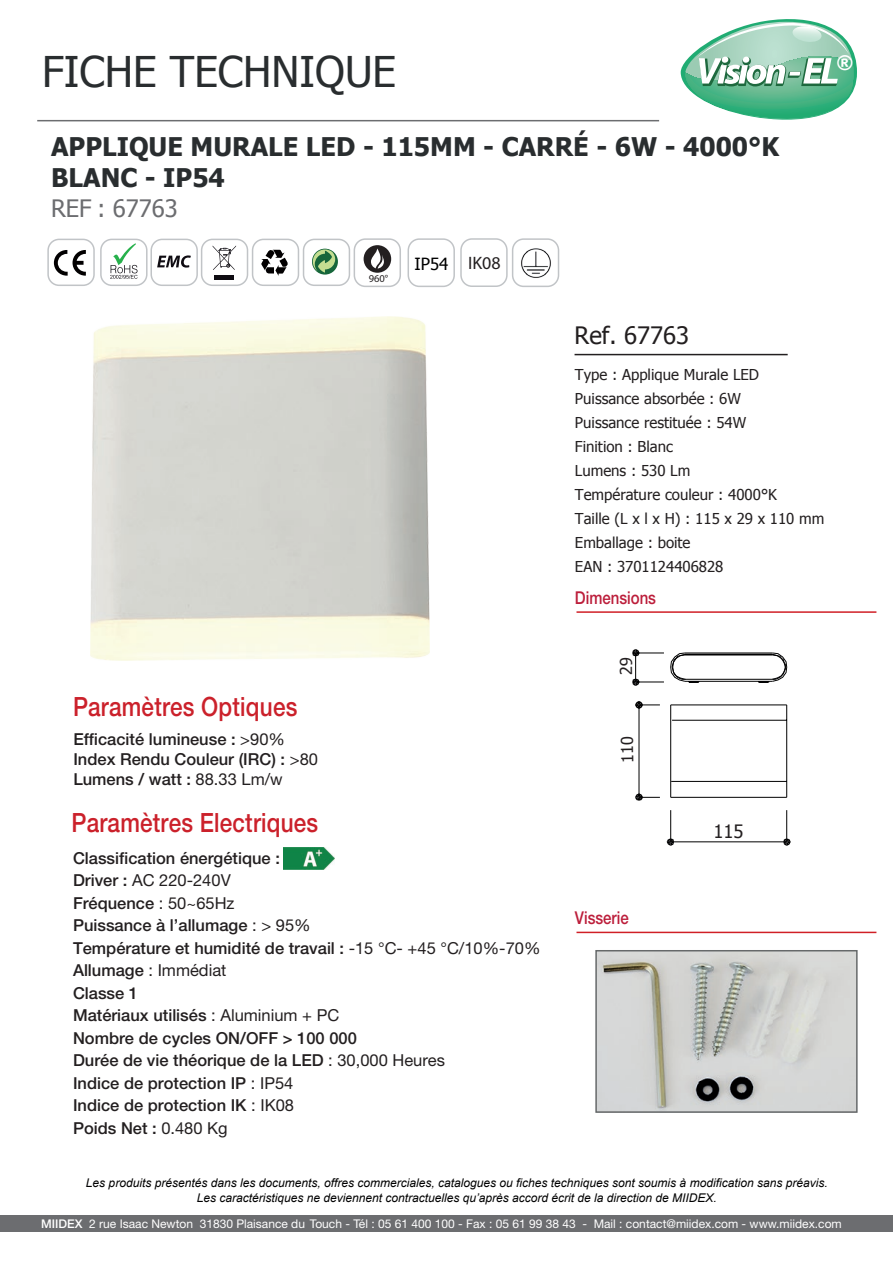
<style>
.page{position:relative;width:893px;height:1263px;background:#fff}
.page>*{position:absolute;margin:0;border:0;box-sizing:border-box;transform-origin:0 0}
.t1{font:42.3px "Tahoma";color:#292d2f}
.t2{font:500 26.55px "Helvetica Neue LT Std";letter-spacing:.01em;color:#cb212b;scale:.85 1}
.t3{font:700 25.65px/30.6px "Tahoma";color:#292d2f}
.t4{font:24px "Tahoma";color:#6c6d70}
.t5{font:24px "Tahoma";color:#231f20}
.t6{font:900 20.4px "Arial";color:#fff}
.t7{font:18.45px "Tahoma";color:#231f20}
.t8{font:18px "Myriad Pro";color:#231f20}
.t9{font:500 17.7px "Helvetica Neue LT Std";color:#bc1e3b;scale:.85 1}
.t10{font:16.8px "Tahoma";color:#000}
.t11{font:500 16.5px/22.5px "Helvetica Neue LT Std";color:#231f20}
.t12{font:15px/24px "Tahoma";color:#231f20}
.t13{font:italic 12px/14.4px "Arial";color:#000001;text-align:center}
.t14{font:12px "Helvetica Neue LT Std";color:#fff}
.t15{font:10.5px "Myriad Pro";color:#231f20}
.s1{font-weight:400}
.s2{font-weight:500}
</style>
<div class="page">
<div style="left:0;top:1215px;width:893px;height:16px;background:#6c6d70"></div>
<hr style="left:37px;top:120px;width:622px;height:1px;background:#6c6d70">
<hr style="left:575px;top:354px;width:213px;height:1px;background:#231f20">
<div style="left:303px;top:239px;width:47px;height:47px;border:1px solid #c1c4c7;border-radius:11px"></div>
<div style="left:100px;top:239px;width:48px;height:47px;border:1px solid #c1c4c7;border-radius:11px"></div>
<div style="left:47px;top:239px;width:48px;height:47px;border:1px solid #c1c4c7;border-radius:11px"></div>
<div style="left:150px;top:239px;width:48px;height:47px;border:1px solid #c1c4c7;border-radius:11px"></div>
<div style="left:201px;top:239px;width:47px;height:47px;border:1px solid #c1c4c7;border-radius:11px"></div>
<div style="left:252px;top:239px;width:47px;height:47px;border:1px solid #c1c4c7;border-radius:11px"></div>
<svg style="left:54px;top:250px;width:32px;height:26px"></svg>
<svg style="left:110px;top:243px;width:28px;height:36px"></svg>
<svg style="left:157px;top:255px;width:34px;height:13px"></svg>
<svg style="left:213px;top:245px;width:23px;height:25px"></svg>
<div style="left:214px;top:275px;width:20px;height:5px;background:#0f0c12"></div>
<svg style="left:261px;top:250px;width:27px;height:26px"></svg>
<svg style="left:312px;top:249px;width:26px;height:26px"></svg>
<div style="left:408px;top:238px;width:47px;height:49px;border:1px solid #c1c4c7;border-radius:11px"></div>
<div style="left:512px;top:238px;width:47px;height:49px;border:1px solid #c1c4c7;border-radius:11px"></div>
<div style="left:460px;top:238px;width:48px;height:49px;border:1px solid #c1c4c7;border-radius:11px"></div>
<div style="left:354px;top:238px;width:47px;height:49px;border:1px solid #c1c4c7;border-radius:11px"></div>
<div style="left:364px;top:245px;width:27px;height:28px;background:#231f20;border-radius:50%"></div>
<svg style="left:371px;top:248px;width:13px;height:21px"></svg>
<img style="left:514px;top:241px;width:43px;height:43px">
<img style="left:284px;top:847px;width:51px;height:23px">
<hr style="left:576px;top:611px;width:300px;height:2px;background:#d01f26">
<hr style="left:576px;top:932px;width:300px;height:1px;background:#d01f26">
<img style="left:598px;top:953px;width:257px;height:157px">
<div style="left:595px;top:950px;width:263px;height:163px;border:2px solid #66696a"></div>
<svg style="left:681px;top:19px;width:176px;height:101px"></svg>
<hr style="left:670px;top:705px;width:1px;height:92px;background:#000001">
<hr style="left:672px;top:720px;width:115px;height:1px;background:#000001">
<hr style="left:671px;top:781px;width:116px;height:1px;background:#000001">
<hr style="left:786px;top:705px;width:1px;height:92px;background:#000001">
<hr style="left:685px;top:681px;width:87px;height:1px;background:#000001">
<hr style="left:685px;top:679px;width:87px;height:1px;background:#000001">
<hr style="left:685px;top:655px;width:87px;height:1px;background:#000001">
<hr style="left:685px;top:654px;width:87px;height:1px;background:#000001">
<hr style="left:685px;top:653px;width:87px;height:1px;background:#000001">
<svg style="left:758px;top:652px;width:29px;height:31px"></svg>
<hr style="left:671px;top:705px;width:116px;height:1px;background:#000001">
<hr style="left:671px;top:797px;width:116px;height:1px;background:#000001">
<svg style="left:667px;top:810px;width:124px;height:36px"></svg>
<svg style="left:632px;top:649px;width:68px;height:37px"></svg>
<svg style="left:635px;top:701px;width:25px;height:100px"></svg>
<h1 class="t1" style="left:42px;top:43px;width:356px">FICHE TECHNIQUE</h1>
<h3 class="t3" style="left:51px;top:130px;width:730px">APPLIQUE MURALE LED - 115MM - CARRÉ - 6W - 4000°K<br>BLANC - IP54</h3>
<h3 class="t4" style="left:51px;top:192px;width:128px">REF : 67763</h3>
<p class="t15" style="left:369px;top:272px;width:21px">960°</p>
<p class="t10" style="left:414px;top:253px;width:35px">IP54</p>
<p class="t8" style="left:468px;top:252px;width:34px">IK08</p>
<p class="t6" style="left:837px;top:48px;width:18px">®</p>
<h3 class="t5" style="left:575px;top:320px;width:116px">Ref. 67763</h3>
<p class="t12" style="left:575px;top:362px;width:251px">Type : Applique Murale LED<br>Puissance absorbée : 6W<br>Puissance restituée : 54W<br>Finition : Blanc<br>Lumens : 530 Lm<br>Température couleur : 4000°K<br>Taille (L x l x H) : 115 x 29 x 110 mm<br>Emballage : boite<br>EAN : 3701124406828</p>
<p class="t9" style="left:575px;top:587px;width:97px">Dimensions</p>
<h2 class="t2" style="left:73px;top:690px;width:265px">Paramètres Optiques</h2>
<p class="t11" style="left:73px;top:729px;width:246px;line-height:19.8px">Efficacité lumineuse : <span class="s1">&gt;90%<br></span>Index Rendu Couleur (IRC) : <span class="s1">&gt;80<br></span>Lumens / watt : <span class="s1">88.33 Lm/w</span></p>
<h2 class="t2" style="left:72px;top:807px;width:292px">Paramètres Electriques</h2>
<p class="t11" style="left:73px;top:846px;width:469px">Classification énergétique :<br>Driver : <span class="s1">AC 220-240V<br></span>Fréquence <span class="s1">: 50~65Hz<br></span>Puissance à l’allumage <span class="s1">: &gt; 95%<br></span>Température et humidité de travail : <span class="s1">-15 °C- +45 °C/10%-70%<br></span>Allumage <span class="s1">: Immédiat<br></span>Classe 1<br>Matériaux utilisés <span class="s1">: Aluminium + PC<br></span>Nombre de cycles ON/OFF &gt; 100 000<br>Durée de vie théorique de la LED <span class="s1">: 30,000 Heures<br></span>Indice de protection IP <span class="s1">: IP54<br></span>Indice de protection IK <span class="s1">: IK08<br></span>Poids Net : <span class="s1">0.480 Kg</span></p>
<p class="t9" style="left:575px;top:907px;width:65px">Visserie</p>
<p class="t7" style="left:713px;top:819px;width:32px">115</p>
<p class="t13" style="left:86px;top:1176px;width:743px">Les produits présentés dans les documents, offres commerciales, catalogues ou fiches techniques sont soumis à modification sans préavis.<br>Les caractéristiques ne deviennent contractuelles qu’après accord écrit de la direction de MIIDEX.</p>
<p class="t14" style="left:41px;top:1216px;width:802px"><span class="s2">MIIDEX</span> 2 rue Isaac Newton 31830 Plaisance du Touch - Tél : 05 61 400 100 - Fax : 05 61 99 38 43 - Mail : contact@miidex.com - www.miidex.com</p>
</div>
